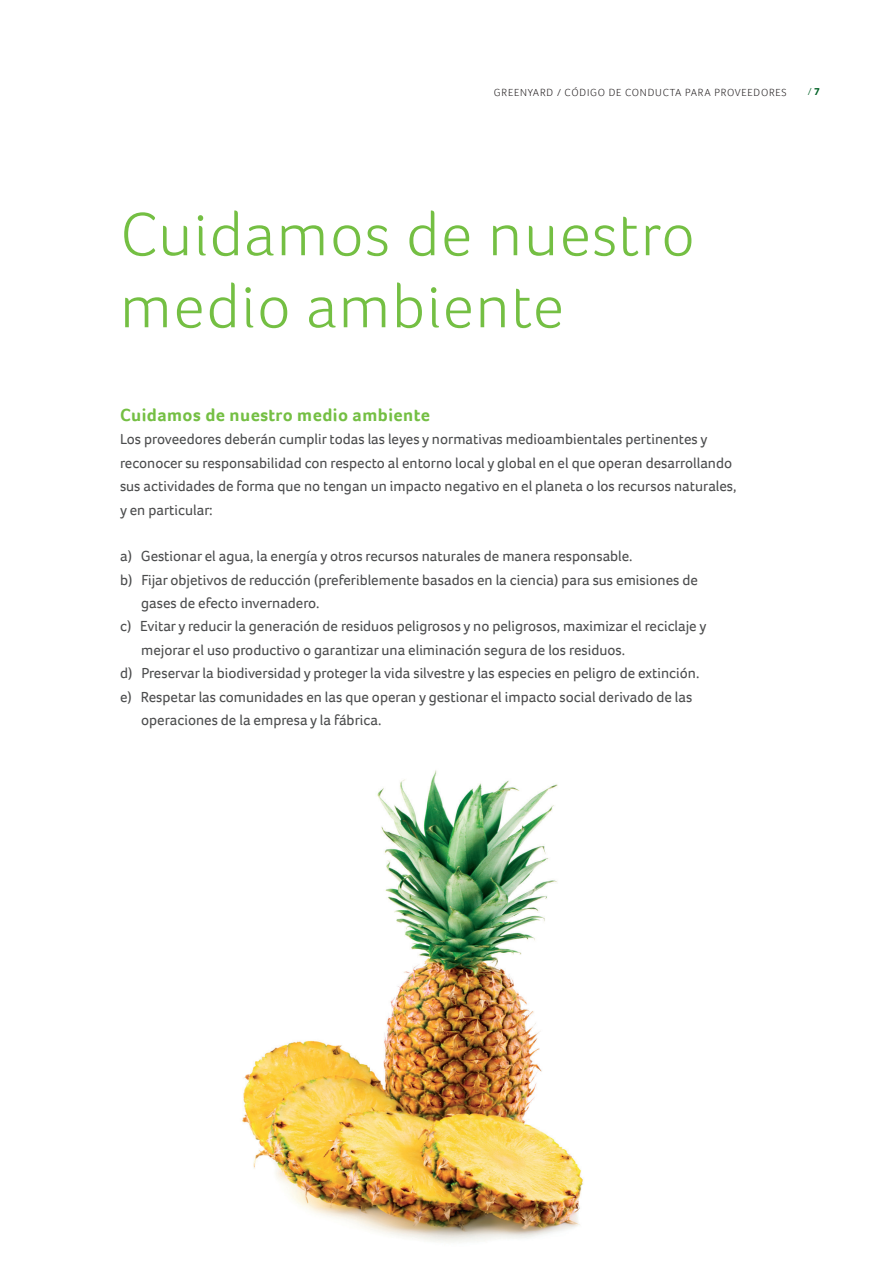
<style>
.page{position:relative;width:893px;height:1263px;background:#fff}
.page>*{position:absolute;margin:0;border:0;box-sizing:border-box;transform-origin:0 0}
.t1{font:300 63px/72px "Foco";letter-spacing:.025em;color:#74bf43}
.t2{font:700 18px "Foco";letter-spacing:.025em;color:#74bf43}
.t3{font:15px/23.4px "Foco";color:#4b4c4d}
.t4{font:300 10.5px "Foco";letter-spacing:.075em;color:#231f20}
.t5{font:300 10.5px "Foco";color:#016226}
.s1{font-weight:700}
</style>
<div class="page">
<img style="left:242px;top:770px;width:341px;height:473px">
<p class="t4" style="left:494px;top:85px;width:294px">GREENYARD / CÓDIGO DE CONDUCTA PARA PROVEEDORES</p>
<p class="t5" style="left:808px;top:84px;width:13px">/ <span class="s1">7</span></p>
<h1 class="t1" style="left:120px;top:197px;width:576px">Cuidamos de nuestro medio ambiente</h1>
<p class="t2" style="left:120px;top:403px;width:311px">Cuidamos de nuestro medio ambiente</p>
<p class="t3" style="left:120px;top:427px;width:618px">Los proveedores deberán cumplir todas las leyes y normativas medioambientales pertinentes y reconocer su responsabilidad con respecto al entorno local y global en el que operan desarrollando sus actividades de forma que no tengan un impacto negativo en el planeta o los recursos naturales, y en particular:</p>
<p class="t3" style="left:120px;top:544px;width:514px">a) Gestionar el agua, la energía y otros recursos naturales de manera responsable.</p>
<p class="t3" style="left:120px;top:568px;width:579px">b) Fijar objetivos de reducción (preferiblemente basados en la ciencia) para sus emisiones de</p>
<p class="t3" style="left:141px;top:591px;width:180px">gases de efecto invernadero.</p>
<p class="t3" style="left:120px;top:614px;width:588px">c) Evitar y reducir la generación de residuos peligrosos y no peligrosos, maximizar el reciclaje y</p>
<p class="t3" style="left:141px;top:638px;width:486px">mejorar el uso productivo o garantizar una eliminación segura de los residuos.</p>
<p class="t3" style="left:120px;top:661px;width:581px">d) Preservar la biodiversidad y proteger la vida silvestre y las especies en peligro de extinción.</p>
<p class="t3" style="left:120px;top:685px;width:574px">e) Respetar las comunidades en las que operan y gestionar el impacto social derivado de las</p>
<p class="t3" style="left:141px;top:708px;width:242px">operaciones de la empresa y la fábrica.</p>
</div>
